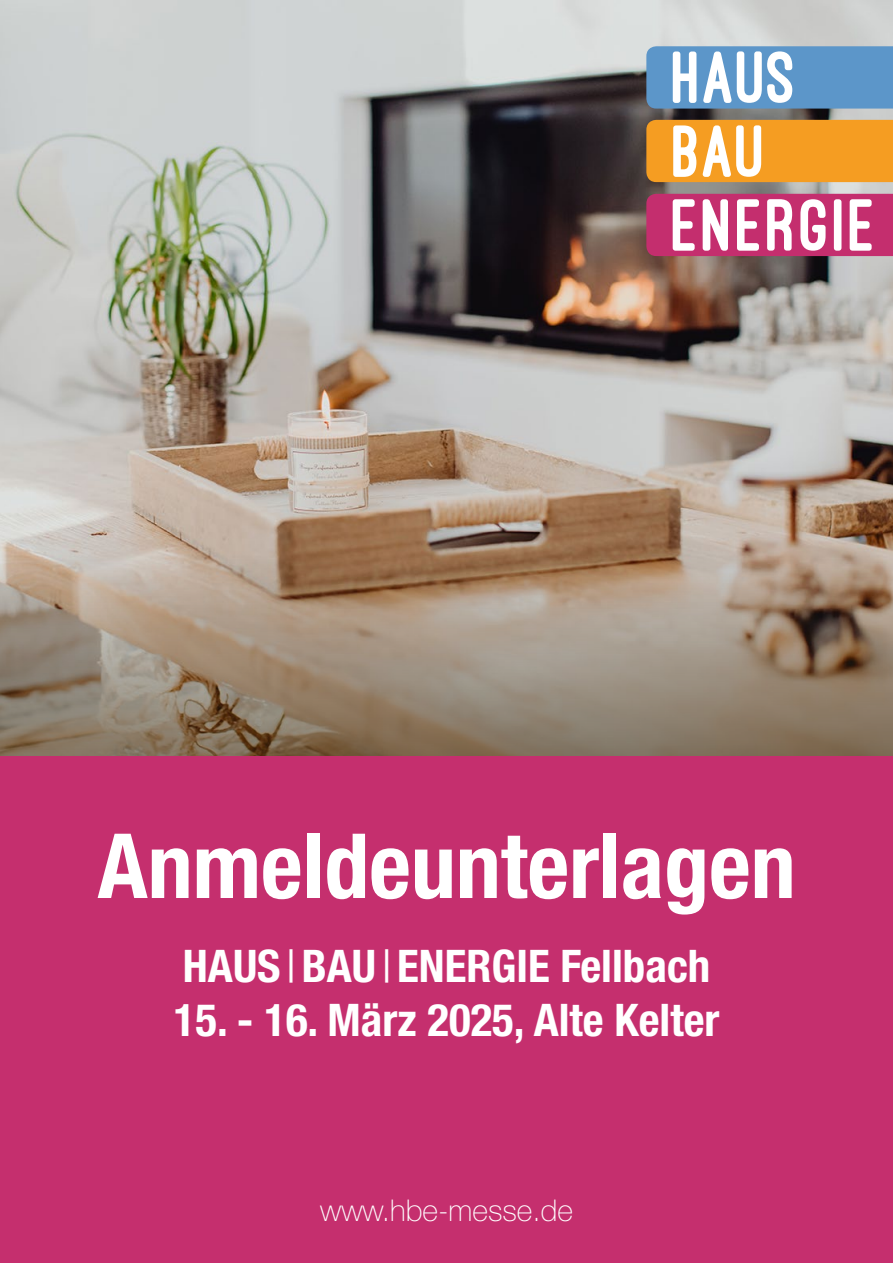
<style>
.page{position:relative;width:893px;height:1263px;background:#fff}
.page>*{position:absolute;margin:0;border:0;box-sizing:border-box;transform-origin:0 0}
.t1{font:700 condensed 90px "Helvetica Neue LT Std";color:#fff}
.t2{font:700 condensed 45px "Helvetica Neue LT Std";color:#fff}
.t3{font:100 30px "Helvetica Neue LT Std";color:#fff}
.s1{font-weight:400}
</style>
<div class="page">
<img style="left:0;top:0;width:893px;height:555px">
<svg style="left:0;top:555px;width:893px;height:202px;background:#9b8774"></svg>
<div style="left:0;top:757px;width:893px;height:506px;background:#c52f6e"></div>
<svg style="left:646px;top:46px;width:247px;height:63px"></svg>
<svg style="left:646px;top:120px;width:247px;height:62px;background:#f5ac45"></svg>
<svg style="left:646px;top:194px;width:247px;height:62px"></svg>
<h1 class="t1" style="left:98px;top:811px;width:700px">Anmeldeunterlagen</h1>
<p class="t2" style="left:183px;top:938px;width:529px">HAUS<span class="s1">|</span>BAU<span class="s1">|</span> ENERGIE Fellbach</p>
<p class="t2" style="left:174px;top:992px;width:547px">15. - 16. März 2025, Alte Kelter</p>
<p class="t3" style="left:320px;top:1193px;width:254px">www.hbe-messe.de</p>
</div>
